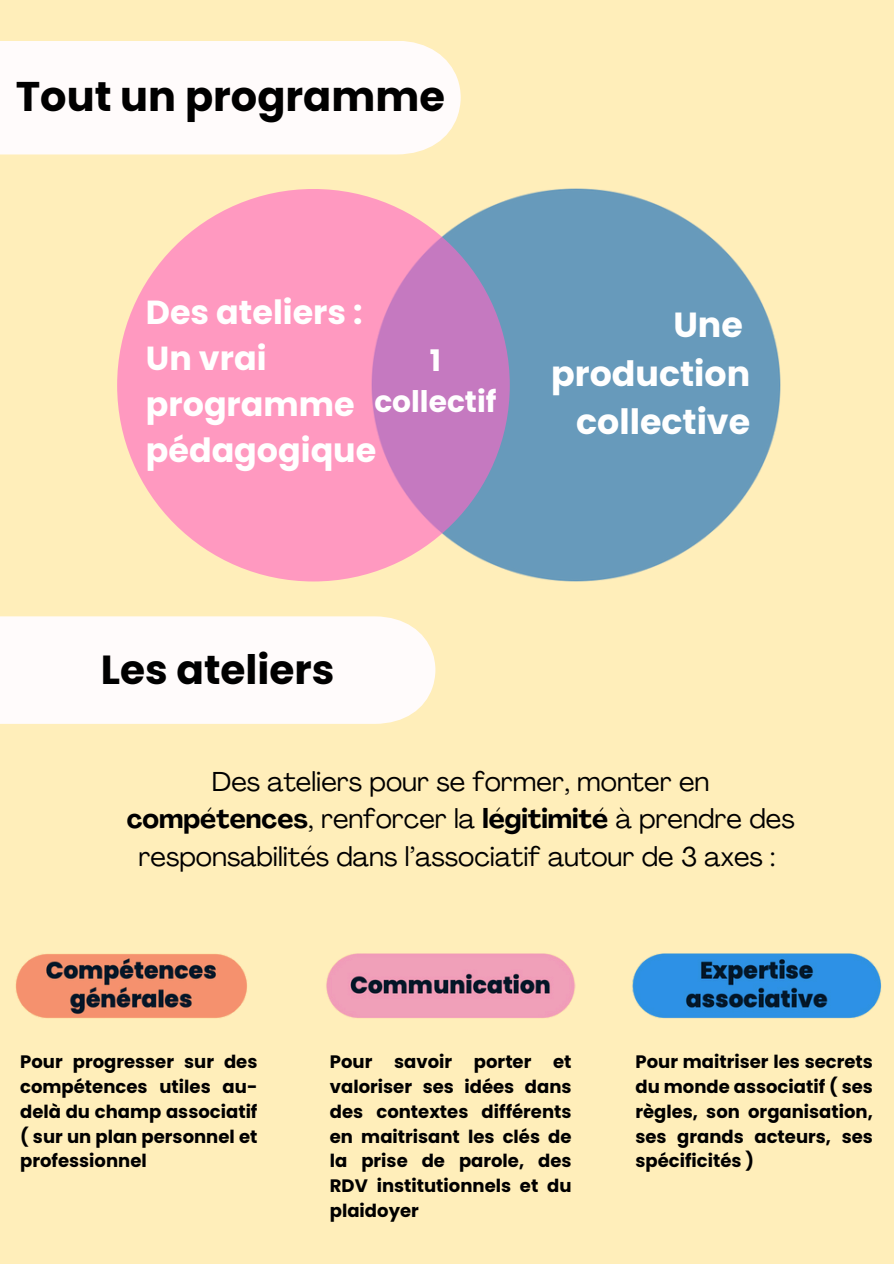
<style>
.page{position:relative;width:894px;height:1264px;background:#fff}
.page>*{position:absolute;margin:0;border:0;box-sizing:border-box;transform-origin:0 0}
.t1{font:700 41.4px "Poppins";color:#000}
.t2{font:700 40.5px "Poppins";color:#000}
.t3{font:700 34.8px/48.3px "Poppins";color:#fff;text-align:right}
.t4{font:700 33.3px/46.2px "Poppins";color:#fff}
.t5{font:700 29.7px/41.1px "Poppins";color:#fff;text-align:center}
.t6{font:27px/37.2px "Agrandir";color:#000;text-align:center}
.t7{font:700 18px/24.8px "Poppins";color:#000;text-align:justify}
.s1{font-weight:700}
</style>
<div class="page">
<div style="left:0;top:0;width:893px;height:1263px;background:#ffeeba"></div>
<img style="left:372px;top:189px;width:408px;height:392px">
<svg style="left:117px;top:189px;width:392px;height:392px;background:#f191bf"></svg>
<div style="left:0;top:41px;width:460px;height:113px;background:#fffbfb"></div>
<div style="left:0;top:616px;width:435px;height:108px;background:#fffbfb"></div>
<img style="left:15px;top:953px;width:867px;height:66px">
<h2 class="t1" style="left:16px;top:67px;width:430px">Tout un programme</h2>
<h1 class="t4" style="left:146px;top:289px;width:232px">Des ateliers :<br>Un vrai programme pédagogique</h1>
<h5 class="t5" style="left:374px;top:340px;width:124px">1 collectif</h5>
<h4 class="t3" style="left:551px;top:301px;width:200px">Une production collective</h4>
<h3 class="t2" style="left:101px;top:641px;width:235px">Les ateliers</h3>
<h3 class="t6" style="left:127px;top:765px;width:669px">Des ateliers pour se former, monter en <span class="s1">compétences</span>, renforcer la <span class="s1">légitimité</span> à prendre des responsabilités dans l’associatif autour de 3 axes :</h3>
<p class="t7" style="left:20px;top:1049px;width:239px">Pour progresser sur des compétences utiles au&shy;delà du champ associatif ( sur un plan personnel et professionnel</p>
<p class="t7" style="left:330px;top:1049px;width:243px">Pour savoir porter et valoriser ses idées dans des contextes différents en maitrisant les clés de la prise de parole, des RDV institutionnels et du plaidoyer</p>
<p class="t7" style="left:635px;top:1049px;width:239px">Pour maitriser les secrets du monde associatif ( ses règles, son organisation, ses grands acteurs, ses spécificités )</p>
</div>
